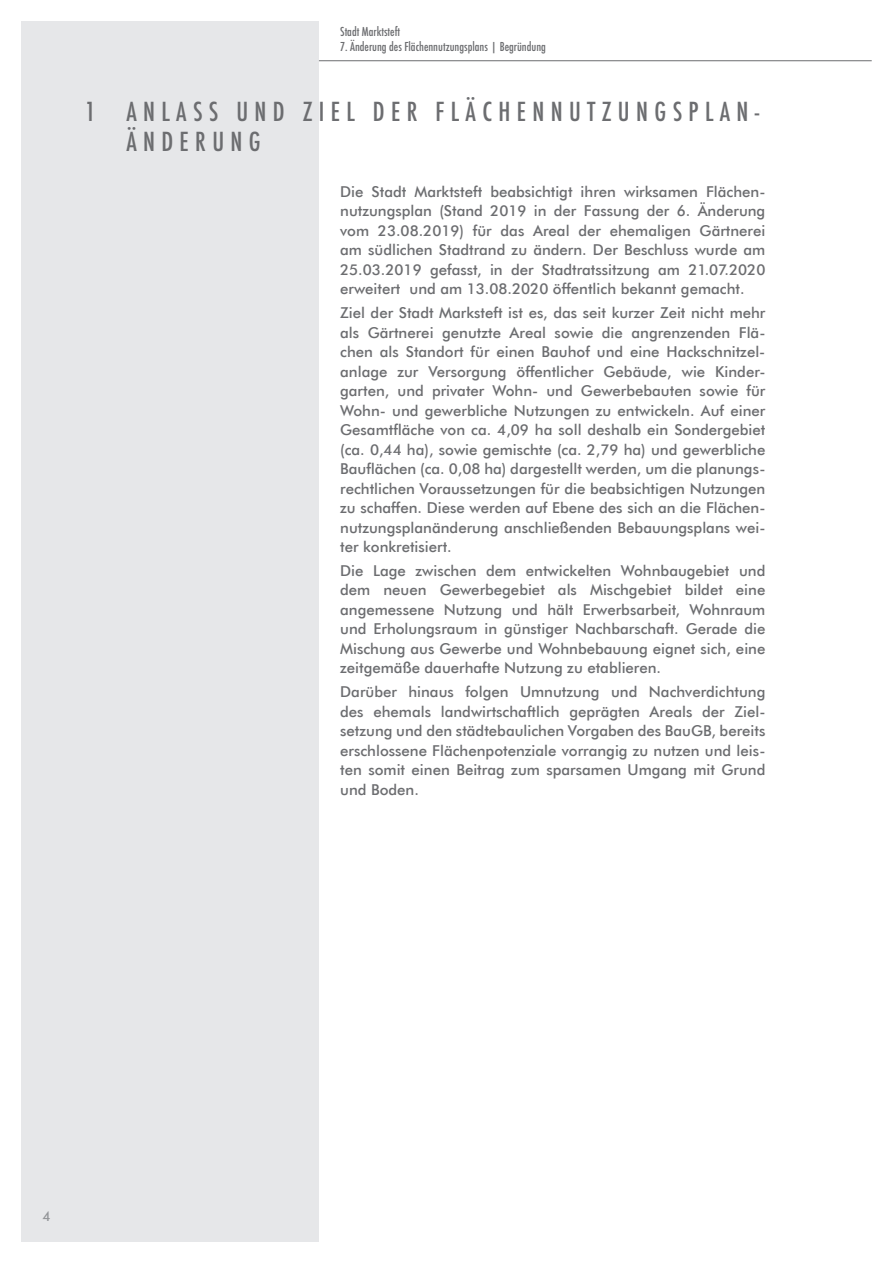
<style>
.page{position:relative;width:893px;height:1263px;background:#fff}
.page>*{position:absolute;margin:0;border:0;box-sizing:border-box;transform-origin:0 0}
.t1{font:500 condensed 25.5px/30.6px "Futura";letter-spacing:.25em;color:#6c6d70}
.t2{font:500 15px/19.5px "Futura BT";color:#6c6d70;text-align:justify}
.t3{font:500 13.5px "Futura BT";color:#939598}
.t4{font:500 condensed 12px "Futura";color:#6c6d70}
</style>
<div class="page">
<div style="left:21px;top:21px;width:298px;height:1221px;background:#e6e7e9"></div>
<hr style="left:319px;top:60px;width:553px;height:1px;background:#6c6d70">
<p class="t4" style="left:340px;top:24px;width:62px">Stadt Marktsteft</p>
<p class="t4" style="left:340px;top:39px;width:207px">7. Änderung des Flächennutzungsplans | Begründung</p>
<h1 class="t1" style="left:126px;top:96px;width:635px;text-indent:-41px">1 ANLASS UND ZIEL DER FLÄCHENNUTZUNGSPLAN-<br>ÄNDERUNG</h1>
<p class="t2" style="left:340px;top:182px;width:427px">Die Stadt Marktsteft beabsichtigt ihren wirksamen Flächen&shy;nutzungsplan (Stand 2019 in der Fassung der 6. Änderung vom 23.08.2019) für das Areal der ehemaligen Gärtnerei am südlichen Stadtrand zu ändern. Der Beschluss wurde am 25.03.2019 gefasst, in der Stadtratssitzung am 21.07.2020 erweitert und am 13.08.2020 öffentlich bekannt gemacht.</p>
<p class="t2" style="left:340px;top:303px;width:427px">Ziel der Stadt Marksteft ist es, das seit kurzer Zeit nicht mehr als Gärtnerei genutzte Areal sowie die angrenzenden Flä&shy;chen als Standort für einen Bauhof und eine Hackschnitzel&shy;anlage zur Versorgung öffentlicher Gebäude, wie Kinder&shy;garten, und privater Wohn- und Gewerbebauten sowie für Wohn- und gewerbliche Nutzungen zu entwickeln. Auf einer Gesamtfläche von ca. 4,09 ha soll deshalb ein Sondergebiet (ca. 0,44 ha), sowie gemischte (ca. 2,79 ha) und gewerbliche Bauflächen (ca. 0,08 ha) dargestellt werden, um die planungs&shy;rechtlichen Voraussetzungen für die beabsichtigen Nutzungen zu schaffen. Diese werden auf Ebene des sich an die Flächen&shy;nutzungsplanänderung anschließenden Bebauungsplans wei&shy;ter konkretisiert.</p>
<p class="t2" style="left:340px;top:561px;width:427px">Die Lage zwischen dem entwickelten Wohnbaugebiet und dem neuen Gewerbegebiet als Mischgebiet bildet eine angemessene Nutzung und hält Erwerbsarbeit, Wohnraum und Erholungsraum in günstiger Nachbarschaft. Gerade die Mischung aus Gewerbe und Wohnbebauung eignet sich, eine zeitgemäße dauerhafte Nutzung zu etablieren.</p>
<p class="t2" style="left:340px;top:682px;width:427px">Darüber hinaus folgen Umnutzung und Nachverdichtung des ehemals landwirtschaftlich geprägten Areals der Ziel&shy;setzung und den städtebaulichen Vorgaben des BauGB, bereits erschlossene Flächenpotenziale vorrangig zu nutzen und leis&shy;ten somit einen Beitrag zum sparsamen Umgang mit Grund und Boden.</p>
<p class="t3" style="left:43px;top:1207px;width:10px">4</p>
</div>
